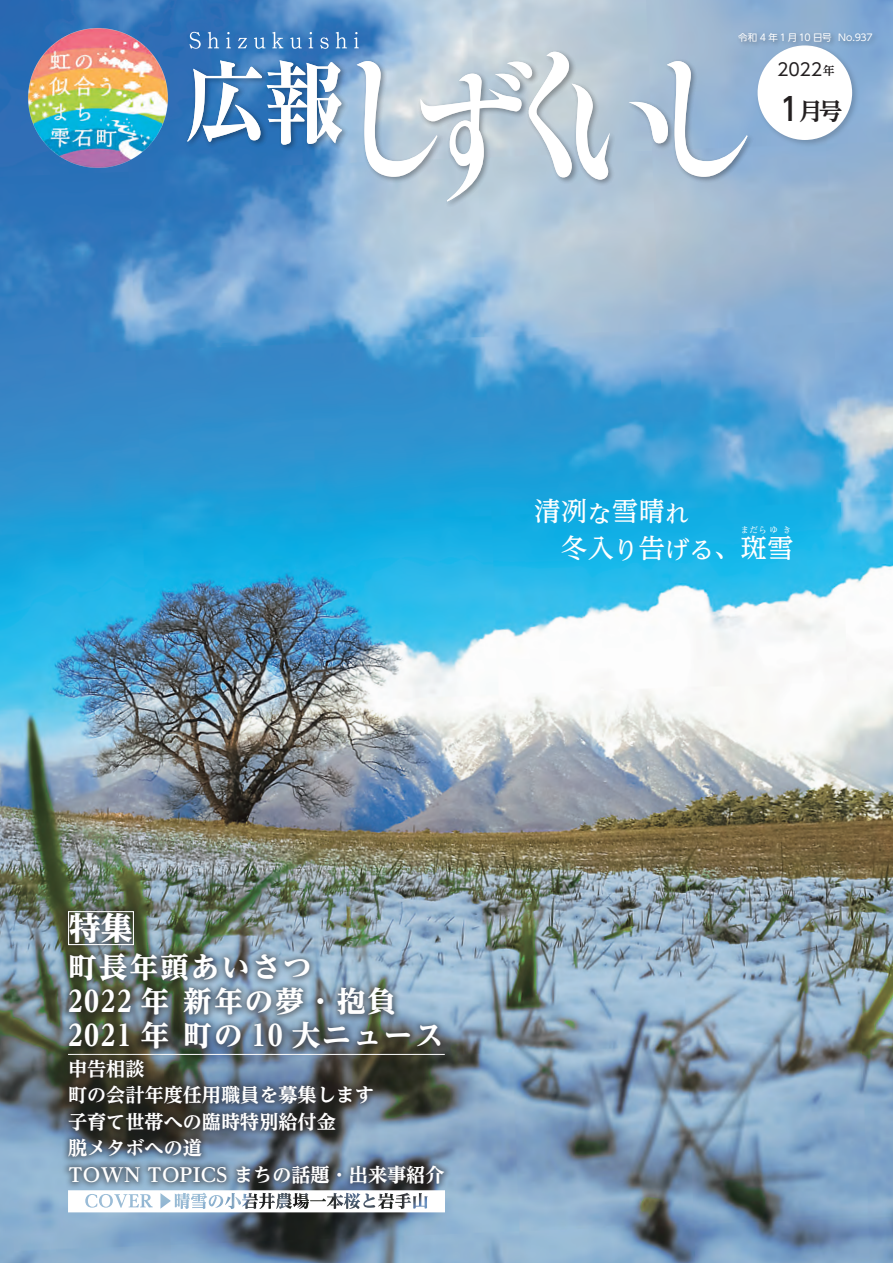
<style>
.page{position:relative;width:893px;height:1263px;background:#fff}
.page>*{position:absolute;margin:0;border:0;box-sizing:border-box;transform-origin:0 0}
.t1{font:800 31.95px "UD Reimin Pr 6 N";color:#fff}
.t2{font:500 31.5px "UD Shin Go Pr 6 N";color:#231f20;scale:.9 1}
.t3{font:800 28.65px/34px "UD Reimin Pr 6 N";letter-spacing:.07em;color:#fff}
.t4{font:500 26.55px "UD Reimin Pr 6 N";color:#fff}
.t5{font:700 23.7px "UD Reimin Pr 6 N";color:#231f20}
.t6{font:700 expanded 19.2px/26.5px "UD Reimin Pr 6 N";color:#fff}
.t7{font:17.4px "UD Shin Go Pr 6 N";color:#231f20}
.t8{font:700 11.85px "UD Reimin Pr 6 N";color:#231f20}
.t9{font:9.45px "UD Shin Go Pr 6 N";letter-spacing:-.02em;color:#fff}
.t10{font:500 8.55px "UD Reimin Pr 6 N";color:#fff}
.s1{font-size:24.45px}
</style>
<div class="page">
<img style="left:2px;top:2px;width:889px;height:1259px">
<svg style="left:189px;top:32px;width:12px;height:17px"></svg>
<svg style="left:208px;top:32px;width:11px;height:16px"></svg>
<svg style="left:226px;top:32px;width:5px;height:16px"></svg>
<svg style="left:238px;top:38px;width:9px;height:10px"></svg>
<svg style="left:254px;top:37px;width:11px;height:12px"></svg>
<svg style="left:272px;top:32px;width:11px;height:16px"></svg>
<svg style="left:290px;top:37px;width:12px;height:12px"></svg>
<svg style="left:309px;top:32px;width:4px;height:16px"></svg>
<svg style="left:320px;top:37px;width:9px;height:12px"></svg>
<svg style="left:336px;top:32px;width:11px;height:16px"></svg>
<img style="left:183px;top:56px;width:79px;height:95px">
<img style="left:262px;top:56px;width:89px;height:98px">
<img style="left:416px;top:202px;width:125px;height:9px">
<svg style="left:187px;top:60px;width:155px;height:85px"></svg>
<img style="left:352px;top:56px;width:2px;height:130px">
<img style="left:748px;top:56px;width:9px;height:130px">
<svg style="left:354px;top:32px;width:394px;height:170px"></svg>
<img style="left:753px;top:54px;width:108px;height:95px">
<div style="left:758px;top:45px;width:94px;height:95px;background:#fff;border-radius:50%"></div>
<img style="left:734px;top:28px;width:148px;height:26px">
<img style="left:21px;top:21px;width:153px;height:153px">
<div style="left:62px;top:946px;width:386px;height:111px;background:#231f20;opacity:.5"></div>
<svg style="left:68px;top:1191px;width:377px;height:21px"></svg>
<div style="left:61px;top:1051px;width:391px;height:140px;background:#231f20;opacity:.5"></div>
<div style="left:60px;top:903px;width:82px;height:50px;background:#231f20;opacity:.5"></div>
<div style="left:68px;top:911px;width:66px;height:34px;border:1px solid #fff"></div>
<svg style="left:892px;top:0;width:1px;height:1263px"></svg>
<svg style="left:850px;top:451px;width:17px;height:17px"></svg>
<div style="left:850px;top:450px;width:18px;height:18px;border:1px solid #231f20;border-radius:50%"></div>
<svg style="left:850px;top:795px;width:17px;height:17px"></svg>
<div style="left:850px;top:795px;width:18px;height:18px;border:1px solid #231f20;border-radius:50%"></div>
<p class="t9" style="left:738px;top:30px;width:95px">令和 4 年 1 月 10 日号</p>
<p class="t7" style="left:777px;top:56px;width:47px">2022</p>
<h2 class="t2" style="left:780px;top:84px;width:22px">1</h2>
<p class="t9" style="left:838px;top:30px;width:36px">No.937</p>
<p class="t8" style="left:823px;top:61px;width:13px">年</p>
<p class="t5" style="left:799px;top:91px;width:45px">月号</p>
<h3 class="t4" style="left:534px;top:490px;width:157px">清冽<span class="s1">な</span>雪晴<span class="s1">れ</span></h3>
<p class="t10" style="left:741px;top:523px;width:39px">まだらゆ</p>
<p class="t10" style="left:783px;top:523px;width:10px">き</p>
<h3 class="t4" style="left:561px;top:526px;width:234px">冬入<span class="s1">り</span>告<span class="s1">げる</span>、斑雪</h3>
<h1 class="t1" style="left:69px;top:901px;width:65px">特集</h1>
<h3 class="t3" style="left:183px;top:950px;width:214px;text-indent:-115px">町長年頭あいさつ<br>新年の夢・抱負</h3>
<h3 class="t3" style="left:68px;top:984px;width:103px">2022 年</h3>
<h3 class="t3" style="left:68px;top:1018px;width:103px">2021 年</h3>
<p class="t6" style="left:68px;top:1055px;width:378px">申告相談<br>町の会計年度任用職員を募集します<br>子育て世帯への臨時特別給付金<br>脱メタボへの道<br>TOWN TOPICS まちの話題・出来事紹介</p>
<h3 class="t3" style="left:183px;top:1018px;width:262px">町の 10 大ニュース</h3>
</div>
